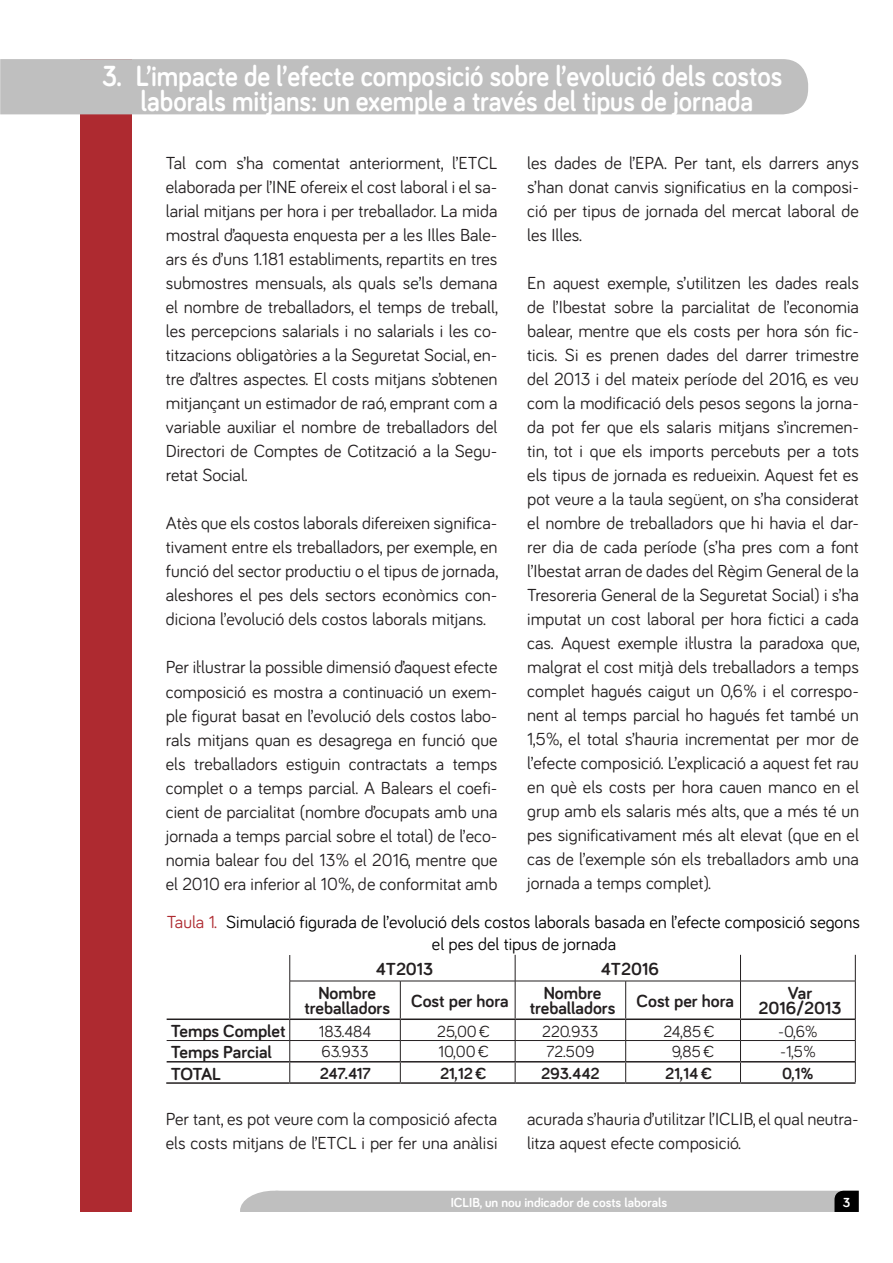
<style>
.page{position:relative;width:893px;height:1263px;background:#fff}
.page>*{position:absolute;margin:0;border:0;box-sizing:border-box;transform-origin:0 0}
.t1{font:700 30px/25.5px "Bariol";color:#fff;text-align:center;scale:.9 1}
.Normal_2{font:18px/24px "Bariol";color:#231f20;text-align:justify}
.Text_taula_normal{font:700 18px/15px "Bariol";color:#231f20;text-align:center}
.t2{font:18px/21.6px "Bariol";color:#000}
.Numeros_taula{font:16.5px "Bariol";color:#231f20}
.Numeros_bold_taula{font:700 16.5px "Bariol";color:#231f20}
.t3{font:700 13.5px "Bariol";color:#fff}
.s1{color:#ae2a30}
</style>
<div class="page">
<div style="left:240px;top:1191px;width:68px;height:40px;background:#bfbfbf;border-radius:50%"></div>
<div style="left:239px;top:1212px;width:634px;height:19px;background:#fff"></div>
<div style="left:282px;top:1191px;width:577px;height:21px;background:#bfbfbf"></div>
<div style="left:81px;top:60px;width:51px;height:1152px;background:#ae2a30"></div>
<div style="left:0;top:59px;width:808px;height:55px;background:#bfbfbf"></div>
<svg style="left:515px;top:955px;width:1px;height:26px"></svg>
<svg style="left:740px;top:955px;width:1px;height:26px"></svg>
<hr style="left:289px;top:981px;width:1px;height:37px;background:#231f20">
<hr style="left:400px;top:981px;width:1px;height:37px;background:#231f20">
<hr style="left:515px;top:981px;width:1px;height:37px;background:#231f20">
<hr style="left:625px;top:981px;width:1px;height:37px;background:#231f20">
<hr style="left:740px;top:981px;width:1px;height:37px;background:#231f20">
<hr style="left:855px;top:981px;width:1px;height:38px;background:#231f20">
<hr style="left:167px;top:1040px;width:123px;height:1px;background:#231f20">
<hr style="left:290px;top:1040px;width:110px;height:1px;background:#231f20">
<hr style="left:400px;top:1040px;width:115px;height:1px;background:#231f20">
<hr style="left:515px;top:1040px;width:111px;height:1px;background:#231f20">
<hr style="left:626px;top:1040px;width:114px;height:1px;background:#231f20">
<hr style="left:740px;top:1040px;width:115px;height:1px;background:#231f20">
<svg style="left:289px;top:1020px;width:1px;height:62px"></svg>
<svg style="left:400px;top:1020px;width:1px;height:62px"></svg>
<svg style="left:515px;top:1020px;width:1px;height:62px"></svg>
<svg style="left:625px;top:1020px;width:1px;height:62px"></svg>
<svg style="left:740px;top:1020px;width:1px;height:62px"></svg>
<svg style="left:855px;top:1019px;width:1px;height:63px"></svg>
<hr style="left:167px;top:1018px;width:123px;height:2px;background:#231f20">
<hr style="left:290px;top:1018px;width:110px;height:2px;background:#231f20">
<hr style="left:400px;top:1018px;width:115px;height:2px;background:#231f20">
<hr style="left:515px;top:1018px;width:111px;height:2px;background:#231f20">
<hr style="left:626px;top:1018px;width:114px;height:2px;background:#231f20">
<hr style="left:740px;top:1018px;width:115px;height:2px;background:#231f20">
<hr style="left:167px;top:1061px;width:123px;height:1px;background:#231f20">
<hr style="left:290px;top:1061px;width:110px;height:1px;background:#231f20">
<hr style="left:400px;top:1061px;width:115px;height:1px;background:#231f20">
<hr style="left:515px;top:1061px;width:111px;height:1px;background:#231f20">
<hr style="left:626px;top:1061px;width:114px;height:1px;background:#231f20">
<hr style="left:740px;top:1061px;width:115px;height:1px;background:#231f20">
<hr style="left:166px;top:1082px;width:124px;height:2px;background:#231f20">
<hr style="left:290px;top:1082px;width:110px;height:2px;background:#231f20">
<hr style="left:400px;top:1082px;width:115px;height:2px;background:#231f20">
<hr style="left:515px;top:1082px;width:111px;height:2px;background:#231f20">
<hr style="left:626px;top:1082px;width:114px;height:2px;background:#231f20">
<hr style="left:740px;top:1082px;width:115px;height:2px;background:#231f20">
<svg style="left:289px;top:955px;width:1px;height:26px"></svg>
<svg style="left:855px;top:955px;width:1px;height:26px"></svg>
<hr style="left:290px;top:981px;width:110px;height:1px;background:#231f20">
<hr style="left:400px;top:981px;width:115px;height:1px;background:#231f20">
<hr style="left:515px;top:981px;width:111px;height:1px;background:#231f20">
<hr style="left:626px;top:981px;width:114px;height:1px;background:#231f20">
<hr style="left:740px;top:981px;width:115px;height:1px;background:#231f20">
<p class="t1" style="left:102px;top:62px;width:757px">3. L’impacte de l’efecte composició sobre l’evolució dels costos laborals mitjans: un exemple a través del tipus de jornada</p>
<p class="Normal_2" style="left:166px;top:150px;width:334px">Tal com s’ha comentat anteriorment, l’ETCL elaborada per l’INE ofereix el cost laboral i el sa&shy;larial mitjans per hora i per treballador. La mida mostral d’aquesta enquesta per a les Illes Bale&shy;ars és d’uns 1.181 establiments, repartits en tres submostres mensuals, als quals se’ls demana el nombre de treballadors, el temps de treball, les percepcions salarials i no salarials i les co&shy;titzacions obligatòries a la Seguretat Social, en&shy;tre d’altres aspectes. El costs mitjans s’obtenen mitjançant un estimador de raó, emprant com a variable auxiliar el nombre de treballadors del Directori de Comptes de Cotització a la Segu&shy;retat Social.</p>
<p class="Normal_2" style="left:166px;top:510px;width:334px">Atès que els costos laborals difereixen significa&shy;tivament entre els treballadors, per exemple, en funció del sector productiu o el tipus de jornada, aleshores el pes dels sectors econòmics con&shy;diciona l’evolució dels costos laborals mitjans.</p>
<p class="Normal_2" style="left:166px;top:654px;width:333px">Per iŀlustrar la possible dimensió d’aquest efecte composició es mostra a continuació un exem&shy;ple figurat basat en l’evolució dels costos labo&shy;rals mitjans quan es desagrega en funció que els treballadors estiguin contractats a temps complet o a temps parcial. A Balears el coefi&shy;cient de parcialitat (nombre d’ocupats amb una jornada a temps parcial sobre el total) de l’eco&shy;nomia balear fou del 13 % el 2016, mentre que el 2010 era inferior al 10 %, de conformitat amb</p>
<p class="Normal_2" style="left:527px;top:150px;width:333px">les dades de l’EPA. Per tant, els darrers anys s’han donat canvis significatius en la composi&shy;ció per tipus de jornada del mercat laboral de les Illes.</p>
<p class="Normal_2" style="left:527px;top:270px;width:334px">En aquest exemple, s’utilitzen les dades reals de l’Ibestat sobre la parcialitat de l’economia balear, mentre que els costs per hora són fic&shy;ticis. Si es prenen dades del darrer trimestre del 2013 i del mateix període del 2016, es veu com la modificació dels pesos segons la jorna&shy;da pot fer que els salaris mitjans s’incremen&shy;tin, tot i que els imports percebuts per a tots els tipus de jornada es redueixin. Aquest fet es pot veure a la taula següent, on s’ha considerat el nombre de treballadors que hi havia el dar&shy;rer dia de cada període (s’ha pres com a font l’Ibestat arran de dades del Règim General de la Tresoreria General de la Seguretat Social) i s’ha imputat un cost laboral per hora fictici a cada cas. Aquest exemple iŀlustra la paradoxa que, malgrat el cost mitjà dels treballadors a temps complet hagués caigut un 0,6 % i el correspo&shy;nent al temps parcial ho hagués fet també un 1,5 %, el total s’hauria incrementat per mor de l’efecte composició. L’explicació a aquest fet rau en què els costs per hora cauen manco en el grup amb els salaris més alts, que a més té un pes significativament més alt elevat (que en el cas de l’exemple són els treballadors amb una jornada a temps complet).</p>
<p class="t2" style="left:432px;top:910px;width:430px;text-indent:-265px"><span class="s1">Taula 1.</span> Simulació figurada de l’evolució dels costos laborals basada en l’efecte composició segons el pes del tipus de jornada</p>
<p class="Text_taula_normal" style="left:376px;top:961px;width:59px">4T2013</p>
<p class="Text_taula_normal" style="left:601px;top:961px;width:60px">4T2016</p>
<p class="Text_taula_normal" style="left:304px;top:985px;width:87px">Nombre treballadors</p>
<p class="Text_taula_normal" style="left:411px;top:993px;width:99px">Cost per hora</p>
<p class="Text_taula_normal" style="left:530px;top:985px;width:87px">Nombre treballadors</p>
<p class="Text_taula_normal" style="left:636px;top:993px;width:99px">Cost per hora</p>
<p class="Text_taula_normal" style="left:759px;top:985px;width:84px">Var<br>2016/2013</p>
<p class="Text_taula_normal" style="left:171px;top:1023px;width:116px">Temps Complet</p>
<p class="Numeros_taula" style="left:319px;top:1020px;width:54px">183.484</p>
<p class="Numeros_taula" style="left:437px;top:1020px;width:54px">25,00 €</p>
<p class="Numeros_taula" style="left:542px;top:1020px;width:58px">220.933</p>
<p class="Numeros_taula" style="left:664px;top:1020px;width:52px">24,85 €</p>
<p class="Numeros_taula" style="left:778px;top:1020px;width:41px">-0,6 %</p>
<p class="Text_taula_normal" style="left:171px;top:1044px;width:103px">Temps Parcial</p>
<p class="Numeros_taula" style="left:321px;top:1040px;width:49px">63.933</p>
<p class="Numeros_taula" style="left:438px;top:1040px;width:52px">10,00 €</p>
<p class="Numeros_taula" style="left:546px;top:1040px;width:49px">72.509</p>
<p class="Numeros_taula" style="left:672px;top:1040px;width:44px">9,85 €</p>
<p class="Numeros_taula" style="left:780px;top:1040px;width:37px">-1,5 %</p>
<p class="Text_taula_normal" style="left:171px;top:1065px;width:52px">TOTAL</p>
<p class="Numeros_bold_taula" style="left:320px;top:1062px;width:53px">247.417</p>
<p class="Numeros_bold_taula" style="left:440px;top:1062px;width:48px">21,12 €</p>
<p class="Numeros_bold_taula" style="left:541px;top:1062px;width:60px">293.442</p>
<p class="Numeros_bold_taula" style="left:665px;top:1062px;width:48px">21,14 €</p>
<p class="Numeros_bold_taula" style="left:782px;top:1062px;width:33px">0,1 %</p>
<p class="Normal_2" style="left:166px;top:1106px;width:333px">Per tant, es pot veure com la composició afecta els costs mitjans de l’ETCL i per fer una anàlisi</p>
<p class="Normal_2" style="left:527px;top:1106px;width:333px">acurada s’hauria d’utilitzar l’ICLIB, el qual neutra&shy;litza aquest efecte composició.</p>
<p class="t3" style="left:451px;top:1193px;width:218px">ICLIB, un nou indicador de costs laborals</p>
<p class="t3" style="left:843px;top:1193px;width:9px">3</p>
</div>
